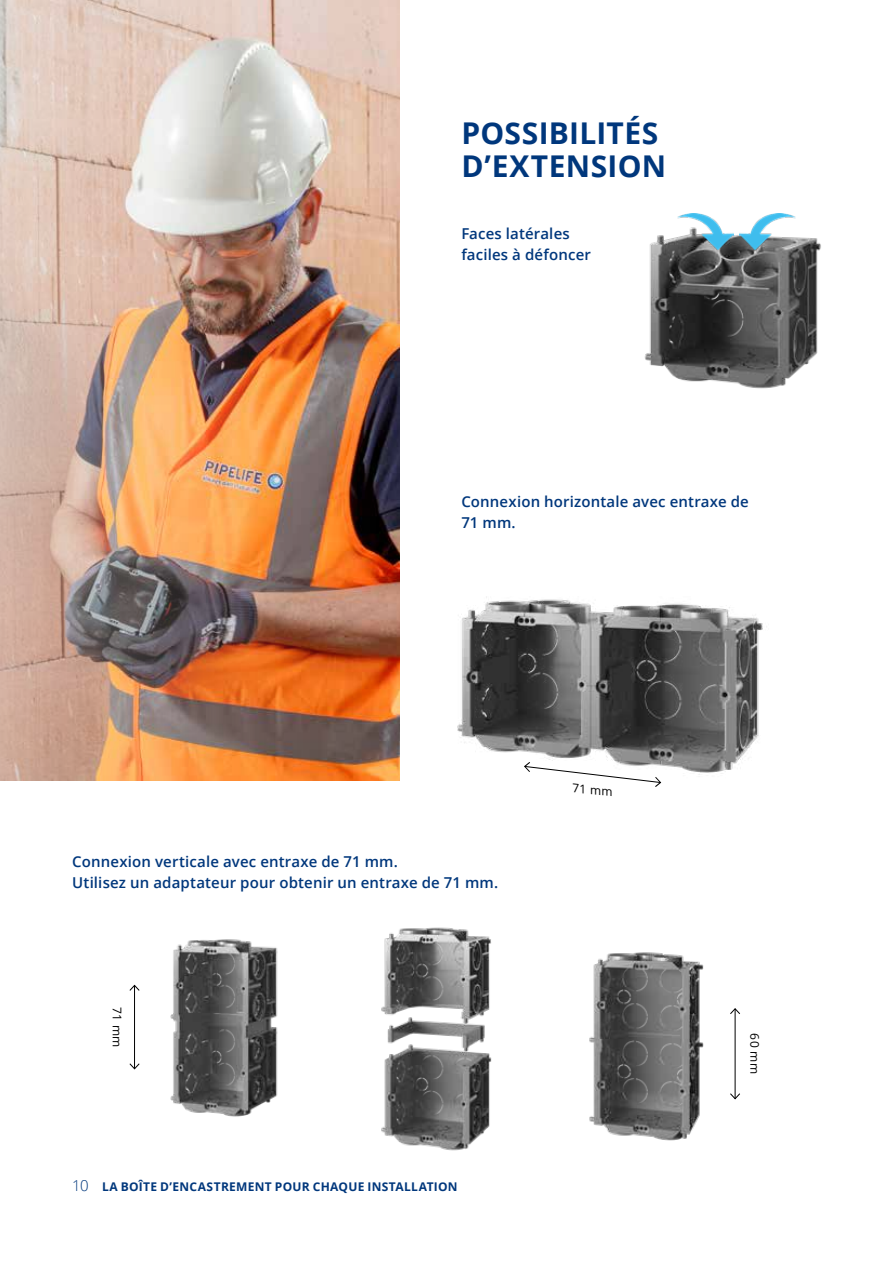
<style>
.page{position:relative;width:893px;height:1263px;background:#fff}
.page>*{position:absolute;margin:0;border:0;box-sizing:border-box;transform-origin:0 0}
.t1{font:700 30px/33px "Open Sans";letter-spacing:.01em;color:#00377c}
.t2{font:600 15px/21px "Open Sans";letter-spacing:.01em;color:#00377c}
.t3{font:700 12px "Open Sans";letter-spacing:.025em;color:#00377c}
.t4{font:12px "Open Sans";letter-spacing:.035em;color:#000}
.s1{font-weight:300;font-size:15px}
</style>
<div class="page">
<img style="left:457px;top:596px;width:306px;height:187px">
<svg style="left:524px;top:761px;width:137px;height:26px"></svg>
<img style="left:0;top:0;width:400px;height:780px">
<img style="left:644px;top:233px;width:177px;height:156px">
<hr style="left:134px;top:985px;width:1px;height:84px;background:#000">
<svg style="left:129px;top:984px;width:11px;height:7px"></svg>
<svg style="left:129px;top:1063px;width:11px;height:7px"></svg>
<img style="left:589px;top:952px;width:115px;height:189px">
<hr style="left:735px;top:1009px;width:1px;height:90px;background:#000">
<svg style="left:730px;top:1008px;width:10px;height:7px"></svg>
<svg style="left:730px;top:1093px;width:10px;height:6px"></svg>
<img style="left:170px;top:939px;width:108px;height:178px">
<img style="left:381px;top:927px;width:111px;height:224px">
<img style="left:678px;top:214px;width:55px;height:36px">
<img style="left:740px;top:214px;width:55px;height:36px">
<h1 class="t1" style="left:461px;top:116px;width:206px">POSSIBILITÉS<br>D’EXTENSION</h1>
<p class="t2" style="left:461px;top:222px;width:131px">Faces latérales faciles à défoncer</p>
<p class="t2" style="left:461px;top:490px;width:289px">Connexion horizontale avec entraxe de<br>71 mm.</p>
<p class="t2" style="left:72px;top:851px;width:427px">Connexion verticale avec entraxe de 71 mm.<br>Utilisez un adaptateur pour obtenir un entraxe de 71 mm.</p>
<p class="t4" style="left:125px;top:1007px;width:42px;rotate:90deg">71 mm</p>
<p class="t3" style="left:72px;top:1178px;width:387px"><span class="s1">10</span> LA BOÎTE D’ENCASTREMENT POUR CHAQUE INSTALLATION</p>
<p class="t4" style="left:574px;top:779px;width:42px;rotate:6deg">71 mm</p>
<p class="t4" style="left:763px;top:1033px;width:42px;rotate:90deg">60 mm</p>
</div>
